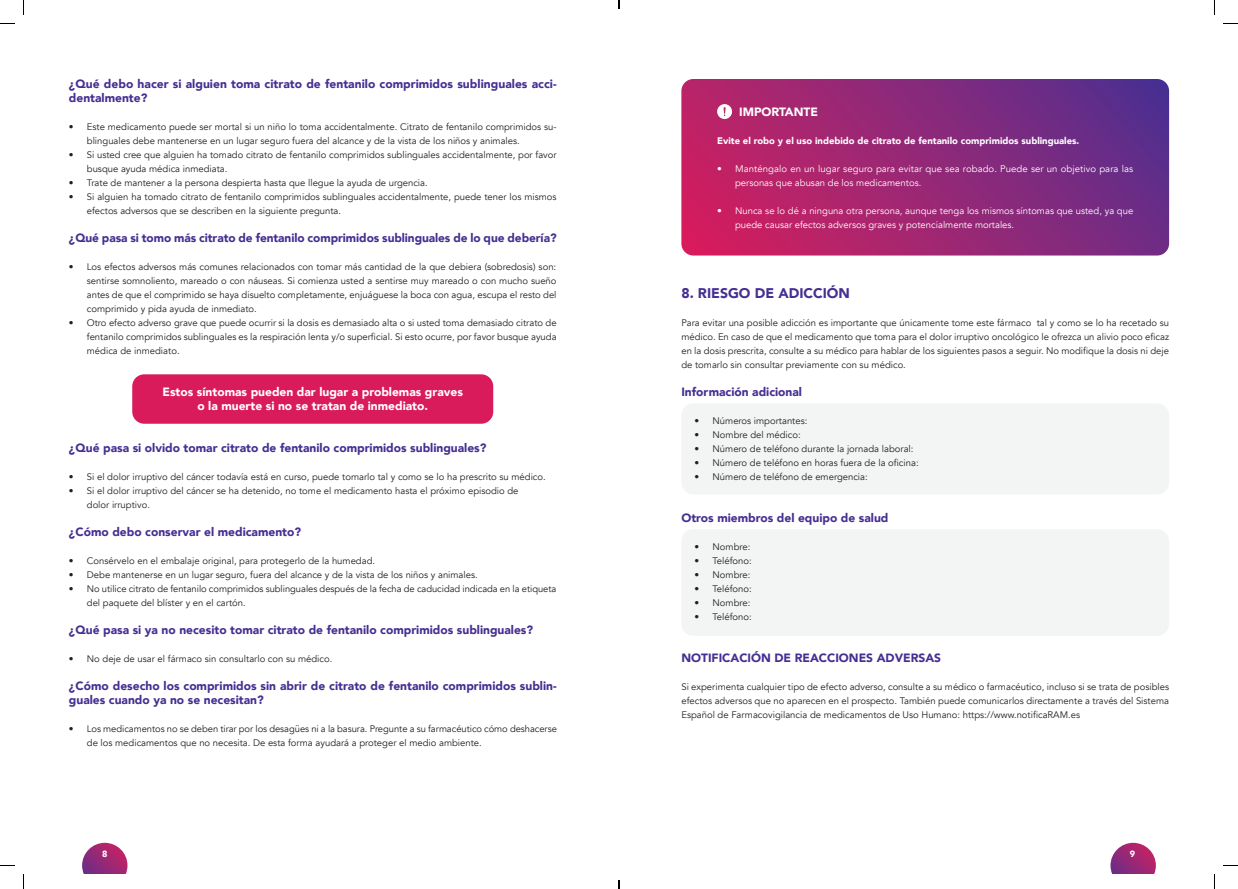
<style>
.page{position:relative;width:1238px;height:889px;background:#fff}
.page>*{position:absolute;margin:0;border:0;box-sizing:border-box;transform-origin:0 0}
.t1{font:900 14px "Avenir";color:#452f92}
.t2{font:900 12px/14px "Avenir";color:#452f92}
.t3{font:900 12px/14px "Avenir";color:#fff;text-align:center}
.t4{font:9.5px/14px "Avenir";color:#231f20}
.t5{font:9.5px/14px "Avenir";color:#fff}
.t6{font:900 9.5px "Avenir";color:#fff}
.t7{font:900 9px "Avenir";color:#fff}
</style>
<div class="page">
<div style="left:132px;top:374px;width:361px;height:50px;background:#d91a5b;border-radius:12px"></div>
<div style="left:681px;top:403px;width:488px;height:91px;background:#f3f4f4;border-radius:12px"></div>
<div style="left:681px;top:529px;width:488px;height:107px;background:#f3f4f4;border-radius:12px"></div>
<svg style="left:681px;top:79px;width:488px;height:177px;background:#942877"></svg>
<svg style="left:717px;top:104px;width:15px;height:15px"></svg>
<svg style="left:82px;top:843px;width:45px;height:31px"></svg>
<svg style="left:1110px;top:843px;width:45px;height:31px"></svg>
<svg style="left:0;top:23px;width:15px;height:1px"></svg>
<svg style="left:1223px;top:23px;width:15px;height:1px"></svg>
<svg style="left:0;top:865px;width:15px;height:1px"></svg>
<svg style="left:1223px;top:865px;width:15px;height:1px"></svg>
<svg style="left:23px;top:0;width:1px;height:15px"></svg>
<svg style="left:23px;top:874px;width:1px;height:15px"></svg>
<svg style="left:1214px;top:0;width:1px;height:15px"></svg>
<svg style="left:1214px;top:874px;width:1px;height:15px"></svg>
<svg style="left:618px;top:0;width:2px;height:9px"></svg>
<svg style="left:618px;top:880px;width:2px;height:9px"></svg>
<p class="t2" style="left:69px;top:76px;width:489px">¿Qué debo hacer si alguien toma citrato de fentanilo comprimidos sublinguales acci&shy;dentalmente?</p>
<p class="t4" style="left:87px;top:119px;width:471px;text-indent:-18px">• Este medicamento puede ser mortal si un niño lo toma accidentalmente. Citrato de fentanilo comprimidos su&shy;blinguales debe mantenerse en un lugar seguro fuera del alcance y de la vista de los niños y animales.</p>
<p class="t4" style="left:87px;top:147px;width:471px;text-indent:-18px">• Si usted cree que alguien ha tomado citrato de fentanilo comprimidos sublinguales accidentalmente, por favor busque ayuda médica inmediata.</p>
<p class="t4" style="left:69px;top:175px;width:360px">• Trate de mantener a la persona despierta hasta que llegue la ayuda de urgencia.</p>
<p class="t4" style="left:87px;top:189px;width:471px;text-indent:-18px">• Si alguien ha tomado citrato de fentanilo comprimidos sublinguales accidentalmente, puede tener los mismos efectos adversos que se describen en la siguiente pregunta.</p>
<p class="t2" style="left:69px;top:230px;width:489px">¿Qué pasa si tomo más citrato de fentanilo comprimidos sublinguales de lo que debería?</p>
<p class="t4" style="left:87px;top:259px;width:471px;text-align:justify;text-indent:-18px">• Los efectos adversos más comunes relacionados con tomar más cantidad de la que debiera (sobredosis) son: sentirse somnoliento, mareado o con náuseas. Si comienza usted a sentirse muy mareado o con mucho sueño antes de que el comprimido se haya disuelto completamente, enjuáguese la boca con agua, escupa el resto del comprimido y pida ayuda de inmediato.</p>
<p class="t4" style="left:87px;top:315px;width:471px;text-align:justify;text-indent:-18px">• Otro efecto adverso grave que puede ocurrir si la dosis es demasiado alta o si usted toma demasiado citrato de fentanilo comprimidos sublinguales es la respiración lenta y/o superficial. Si esto ocurre, por favor busque ayuda médica de inmediato.</p>
<p class="t3" style="left:162px;top:384px;width:302px">Estos síntomas pueden dar lugar a problemas graves o la muerte si no se tratan de inmediato.</p>
<p class="t2" style="left:69px;top:440px;width:419px">¿Qué pasa si olvido tomar citrato de fentanilo comprimidos sublinguales?</p>
<p class="t4" style="left:69px;top:469px;width:478px">• Si el dolor irruptivo del cáncer todavía está en curso, puede tomarlo tal y como se lo ha prescrito su médico.</p>
<p class="t4" style="left:87px;top:483px;width:433px;text-indent:-18px">• Si el dolor irruptivo del cáncer se ha detenido, no tome el medicamento hasta el próximo episodio de dolor irruptivo.</p>
<p class="t2" style="left:69px;top:524px;width:234px">¿Cómo debo conservar el medicamento?</p>
<p class="t4" style="left:69px;top:553px;width:308px">• Consérvelo en el embalaje original, para protegerlo de la humedad.</p>
<p class="t4" style="left:69px;top:567px;width:410px">• Debe mantenerse en un lugar seguro, fuera del alcance y de la vista de los niños y animales.</p>
<p class="t4" style="left:87px;top:581px;width:471px;text-indent:-18px">• No utilice citrato de fentanilo comprimidos sublinguales después de la fecha de caducidad indicada en la etiqueta del paquete del blíster y en el cartón.</p>
<p class="t2" style="left:69px;top:622px;width:466px">¿Qué pasa si ya no necesito tomar citrato de fentanilo comprimidos sublinguales?</p>
<p class="t4" style="left:69px;top:651px;width:265px">• No deje de usar el fármaco sin consultarlo con su médico.</p>
<p class="t2" style="left:69px;top:678px;width:489px">¿Cómo desecho los comprimidos sin abrir de citrato de fentanilo comprimidos sublin&shy;guales cuando ya no se necesitan?</p>
<p class="t4" style="left:87px;top:721px;width:471px;text-indent:-18px">• Los medicamentos no se deben tirar por los desagües ni a la basura. Pregunte a su farmacéutico cómo deshacerse de los medicamentos que no necesita. De esta forma ayudará a proteger el medio ambiente.</p>
<p class="t3" style="left:739px;top:104px;width:80px">IMPORTANTE</p>
<p class="t6" style="left:717px;top:132px;width:364px">Evite el robo y el uso indebido de citrato de fentanilo comprimidos sublinguales.</p>
<p class="t5" style="left:735px;top:161px;width:399px;text-indent:-18px">• Manténgalo en un lugar seguro para evitar que sea robado. Puede ser un objetivo para las personas que abusan de los medicamentos.</p>
<p class="t5" style="left:735px;top:203px;width:400px;text-indent:-18px">• Nunca se lo dé a ninguna otra persona, aunque tenga los mismos síntomas que usted, ya que puede causar efectos adversos graves y potencialmente mortales.</p>
<h1 class="t1" style="left:681px;top:281px;width:170px">8. RIESGO DE ADICCIÓN</h1>
<p class="t4" style="left:681px;top:315px;width:489px;text-align:justify">Para evitar una posible adicción es importante que únicamente tome este fármaco tal y como se lo ha recetado su médico. En caso de que el medicamento que toma para el dolor irruptivo oncológico le ofrezca un alivio poco eficaz en la dosis prescrita, consulte a su médico para hablar de los siguientes pasos a seguir. No modifique la dosis ni deje de tomarlo sin consultar previamente con su médico.</p>
<p class="t2" style="left:681px;top:384px;width:122px">Información adicional</p>
<p class="t4" style="left:694px;top:413px;width:114px">• Números importantes:</p>
<p class="t4" style="left:694px;top:427px;width:108px">• Nombre del médico:</p>
<p class="t4" style="left:694px;top:441px;width:220px">• Número de teléfono durante la jornada laboral:</p>
<p class="t4" style="left:694px;top:455px;width:226px">• Número de teléfono en horas fuera de la oficina:</p>
<p class="t4" style="left:694px;top:469px;width:175px">• Número de teléfono de emergencia:</p>
<p class="t2" style="left:681px;top:510px;width:209px">Otros miembros del equipo de salud</p>
<p class="t4" style="left:694px;top:539px;width:57px">• Nombre:</p>
<p class="t4" style="left:694px;top:553px;width:59px">• Teléfono:</p>
<p class="t4" style="left:694px;top:567px;width:57px">• Nombre:</p>
<p class="t4" style="left:694px;top:581px;width:59px">• Teléfono:</p>
<p class="t4" style="left:694px;top:595px;width:57px">• Nombre:</p>
<p class="t4" style="left:694px;top:609px;width:59px">• Teléfono:</p>
<p class="t2" style="left:681px;top:650px;width:261px">NOTIFICACIÓN DE REACCIONES ADVERSAS</p>
<p class="t4" style="left:681px;top:679px;width:489px;text-align:justify">Si experimenta cualquier tipo de efecto adverso, consulte a su médico o farmacéutico, incluso si se trata de posibles efectos adversos que no aparecen en el prospecto. También puede comunicarlos directamente a través del Sistema Español de Farmacovigilancia de medicamentos de Uso Humano: https://www.notificaRAM.es</p>
<p class="t7" style="left:102px;top:846px;width:7px">8</p>
<p class="t7" style="left:1129px;top:846px;width:7px">9</p>
</div>
